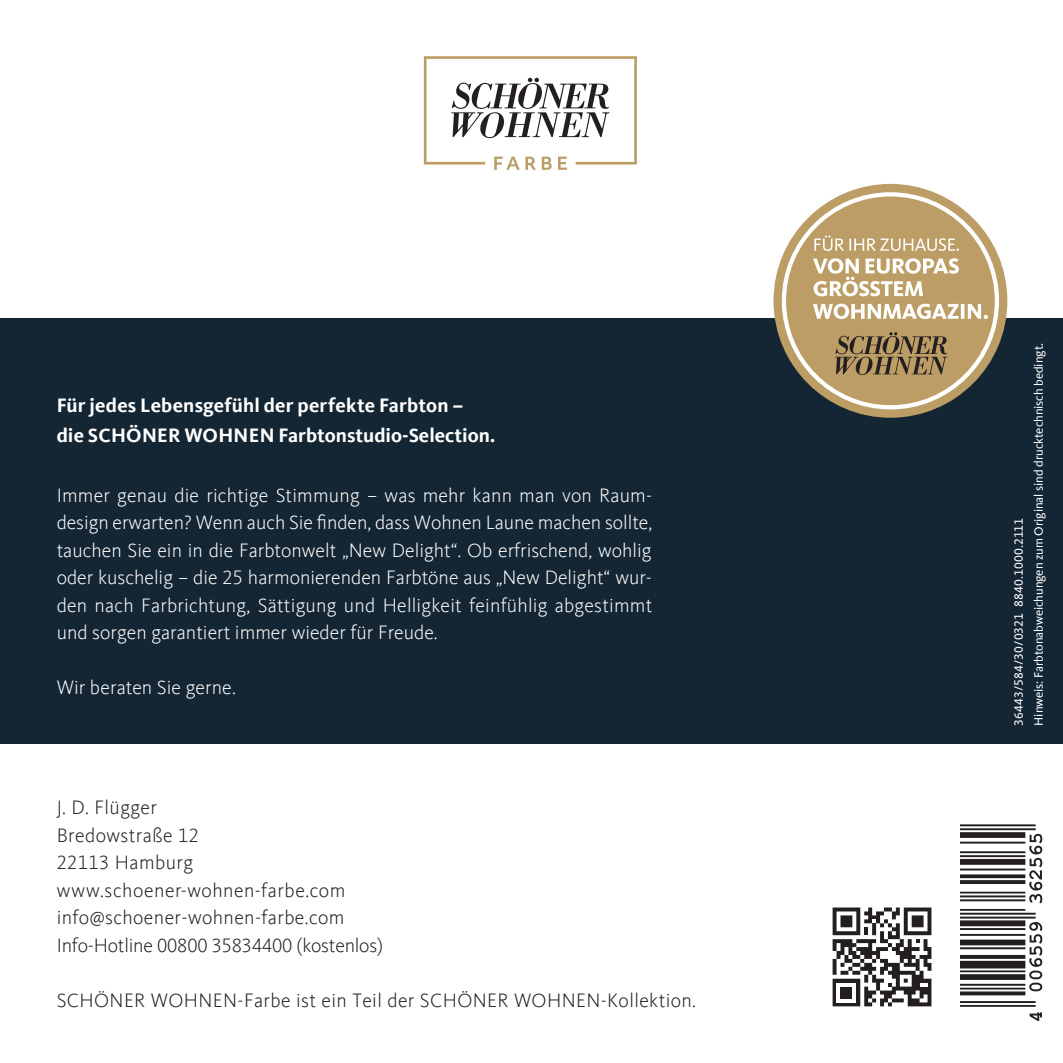
<style>
.page{position:relative;width:1063px;height:1063px;background:#fff}
.page>*{position:absolute;margin:0;border:0;box-sizing:border-box;transform-origin:0 0}
.t1{font:300 20px/27.5px "Kievit Offc Pro";color:#fff;text-align:justify}
.t2{font:300 20px/27.5px "Kievit Offc Pro";letter-spacing:.02em;color:#231f20}
.t3{font:700 20px/30px "Kievit Offc Pro";letter-spacing:.005em;color:#fff}
.t4{font:12.5px/20px "Kievit Offc Pro";letter-spacing:-.005em;color:#fff}
</style>
<div class="page">
<div style="left:0;top:319px;width:1063px;height:425px;background:#142634"></div>
<svg style="left:424px;top:56px;width:213px;height:114px"></svg>
<div style="left:774px;top:184px;width:233px;height:234px;background:#bc9d65;border-radius:50%"></div>
<svg style="left:782px;top:192px;width:217px;height:217px"></svg>
<svg style="left:835px;top:332px;width:112px;height:44px"></svg>
<svg style="left:813px;top:236px;width:175px;height:83px"></svg>
<img style="left:961px;top:824px;width:82px;height:197px">
<svg style="left:832px;top:907px;width:100px;height:100px"></svg>
<svg style="left:833px;top:908px;width:98px;height:98px"></svg>
<p class="t3" style="left:57px;top:390px;width:440px">Für jedes Lebensgefühl der perfekte Farbton – die SCHÖNER WOHNEN Farbtonstudio-Selection.</p>
<p class="t1" style="left:57px;top:481px;width:597px">Immer genau die richtige Stimmung – was mehr kann man von Raum&shy;design erwarten? Wenn auch Sie finden, dass Wohnen Laune machen sollte, tauchen Sie ein in die Farbtonwelt „New Delight“. Ob erfrischend, wohlig oder kuschelig – die 25 harmonierenden Farbtöne aus „New Delight“ wur&shy;den nach Farbrichtung, Sättigung und Helligkeit feinfühlig abgestimmt und sorgen garantiert immer wieder für Freude.</p>
<p class="t1" style="left:57px;top:674px;width:181px">Wir beraten Sie gerne.</p>
<p class="t2" style="left:57px;top:794px;width:328px">J. D. Flügger<br>Bredowstraße 12<br>22113 Hamburg www.schoener-wohnen-farbe.com info@schoener-wohnen-farbe.com<br>Info-Hotline 00800 35834400 (kostenlos)</p>
<p class="t2" style="left:57px;top:986px;width:641px">SCHÖNER WOHNEN-Farbe ist ein Teil der SCHÖNER WOHNEN-Kollektion.</p>
<p class="t4" style="left:1009px;top:726px;width:384px;rotate:-90deg">36443/584/30/0321 8840.1000.2111<br>Hinweis: Farbtonabweichungen zum Original sind drucktechnisch bedingt.</p>
</div>
